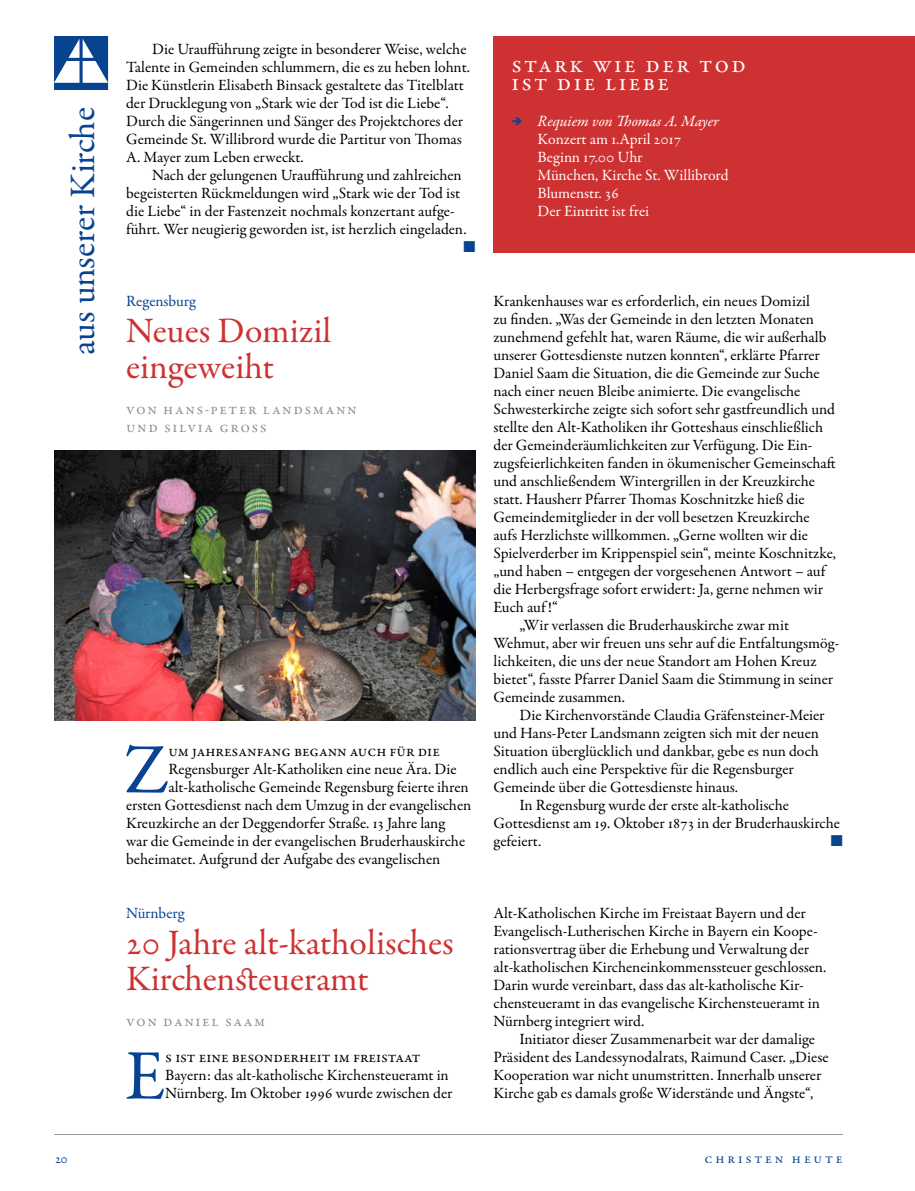
<style>
.page{position:relative;width:915px;height:1191px;background:#fff}
.page>*{position:absolute;margin:0;border:0;box-sizing:border-box;transform-origin:0 0}
.Text_mit_Initiale{font:71.25px "Garamond Premr Pro";color:#074391}
.Titel_KuB_AdK{font:36px/36px "Garamond Premr Pro";letter-spacing:-.005em;color:#ce3131}
.t1{font:36px "Garamond Premr Pro";color:#074391}
.t2{font:24px/18px "Garamond Premr Pro";letter-spacing:.1em;color:#fff}
.Text_mit_Initiale-2{font:15.75px/18px "Garamond Premr Pro";color:#000}
.t3{font:15.75px/18px "Garamond Premr Pro";color:#fff}
.Autor_vor_Artikel{font:15.75px/18px "Garamond Premr Pro";letter-spacing:.1em;color:#919195}
.Subtitle{font:15.75px "Garamond Premr Pro";color:#074391}
.t4{font:15.75px "Zapf Dingbats ITC";color:#074391}
.t5{font:14.25px "Garamond Premr Pro";letter-spacing:.2em;color:#074391}
.s1{color:#074391}
.s2{font-style:italic}
</style>
<div class="page">
<svg style="left:54px;top:36px;width:54px;height:54px"></svg>
<hr style="left:54px;top:1134px;width:788px;height:1px;background:#919195">
<div style="left:493px;top:36px;width:421px;height:216px;background:#ce3131"></div>
<img style="left:54px;top:450px;width:421px;height:270px">
<h2 class="t1" style="left:61px;top:355px;width:249px;rotate:-90deg">aus unserer Kirche</h2>
<p class="Text_mit_Initiale-2" style="left:126px;top:40px;width:345px;text-indent:26px">Die Uraufführung zeigte in besonderer Weise, welche Talente in Gemeinden schlummern, die es zu heben lohnt.<br>Die Künstlerin Elisabeth Binsack gestaltete das Titelblatt der Drucklegung von „Stark wie der Tod ist die Liebe“.<br>Durch die Sängerinnen und Sänger des Projektchores der Gemeinde St. Willibrord wurde die Partitur von Thomas A . Mayer zum Leben erweckt.</p>
<p class="Text_mit_Initiale-2" style="left:152px;top:166px;width:311px">Nach der gelungenen Uraufführung und zahlreichen</p>
<p class="Text_mit_Initiale-2" style="left:126px;top:184px;width:335px">begeisterten Rückmeldungen wird „Stark wie der Tod ist</p>
<p class="Text_mit_Initiale-2" style="left:126px;top:202px;width:330px">die Liebe“ in der Fastenzeit nochmals konzertant aufge-</p>
<p class="Text_mit_Initiale-2" style="left:126px;top:220px;width:342px">führt. Wer neugierig geworden ist, ist herzlich eingeladen.</p>
<p class="t4" style="left:463px;top:239px;width:13px">■</p>
<p class="Subtitle" style="left:126px;top:292px;width:71px">Regensburg</p>
<p class="Titel_KuB_AdK" style="left:126px;top:314px;width:207px">Neues Domizil eingeweiht</p>
<p class="Autor_vor_Artikel" style="left:126px;top:400px;width:232px">Von Hans-Peter Landsmann und Silvia Gross</p>
<p class="Text_mit_Initiale" style="left:124px;top:727px;width:46px">Z</p>
<p class="Text_mit_Initiale-2" style="left:168px;top:742px;width:273px">um Jahresanfang begann auch für die</p>
<p class="Text_mit_Initiale-2" style="left:168px;top:760px;width:289px">Regensburger Alt-Katholiken eine neue Ära. Die</p>
<p class="Text_mit_Initiale-2" style="left:168px;top:778px;width:301px">alt-katholische Gemeinde Regensburg feierte ihren</p>
<p class="Text_mit_Initiale-2" style="left:126px;top:796px;width:346px">ersten Gottesdienst nach dem Umzug in der evangelischen</p>
<p class="Text_mit_Initiale-2" style="left:126px;top:814px;width:321px">Kreuzkirche an der Deggendorfer Straße. 13 Jahre lang</p>
<p class="Text_mit_Initiale-2" style="left:126px;top:832px;width:340px">war die Gemeinde in der evangelischen Bruderhauskirche</p>
<p class="Text_mit_Initiale-2" style="left:126px;top:850px;width:315px">beheimatet. Aufgrund der Aufgabe des evangelischen</p>
<p class="Subtitle" style="left:126px;top:904px;width:60px">Nürnberg</p>
<p class="Titel_KuB_AdK" style="left:126px;top:926px;width:329px">20 Jahre alt-katholisches<br>Kirchensteueramt</p>
<p class="Autor_vor_Artikel" style="left:126px;top:1012px;width:141px">Von Daniel Saam</p>
<p class="Text_mit_Initiale" style="left:125px;top:1033px;width:42px">E</p>
<p class="Text_mit_Initiale-2" style="left:165px;top:1048px;width:288px">s ist eine Besonderheit im Freistaat<br>Bayern: das alt-katholische Kirchensteueramt in<br>Nürnberg. Im Oktober 1996 wurde zwischen der</p>
<h3 class="t2" style="left:511px;top:56px;width:236px">Stark w ie der Tod ist die Liebe</h3>
<p class="t3" style="left:537px;top:112px;width:192px;text-indent:-26px"><span class="s1">➔</span> <span class="s2">Requiem von Thomas A. Mayer<br></span>Konzert am 1.April 2017<br>Beginn 17.00 Uhr<br>München, Kirche St. Willibrord<br>Blumenstr. 36<br>Der Eintritt ist frei</p>
<p class="Text_mit_Initiale-2" style="left:493px;top:292px;width:344px">Krankenhauses war es erforderlich, ein neues Domizil<br>zu finden. „Was der Gemeinde in den letzten Monaten zunehmend gefehlt hat, waren Räume, die wir außerhalb unserer Gottesdienste nutzen konnten“, erklärte Pfarrer Daniel Saam die Situation, die die Gemeinde zur Suche nach einer neuen Bleibe animierte. Die evangelische Schwesterkirche zeigte sich sofort sehr gastfreundlich und stellte den Alt-Katholiken ihr Gotteshaus einschließlich der Gemeinderäumlichkeiten zur Verfügung. Die Ein&shy;zugsfeierlichkeiten fanden in ökumenischer Gemeinschaft und anschließendem Wintergrillen in der Kreuzkirche statt. Hausherr Pfarrer Thomas Koschnitzke hieß die Gemeindemitglieder in der voll besetzen Kreuzkirche aufs Herzlichste willkommen. „Gerne wollten wir die Spielverderber im Krippenspiel sein“, meinte Koschnitzke, „und haben – entgegen der vorgesehenen Antwort – auf die Herbergsfrage sofort erwidert: Ja, gerne nehmen wir Euch auf!“</p>
<p class="Text_mit_Initiale-2" style="left:493px;top:616px;width:347px;text-indent:26px">„Wir verlassen die Bruderhauskirche zwar mit Wehmut, aber wir freuen uns sehr auf die Entfaltungsmög&shy;lichkeiten, die uns der neue Standort am Hohen Kreuz bietet“, fasste Pfarrer Daniel Saam die Stimmung in seiner Gemeinde zusammen.</p>
<p class="Text_mit_Initiale-2" style="left:493px;top:706px;width:332px;text-indent:26px">Die Kirchenvorstände Claudia Gräfensteiner-Meier und Hans-Peter Landsmann zeigten sich mit der neuen Situation überglücklich und dankbar, gebe es nun doch endlich auch eine Perspektive für die Regensburger Gemeinde über die Gottesdienste hinaus.</p>
<p class="Text_mit_Initiale-2" style="left:493px;top:796px;width:348px;text-indent:26px">In Regensburg wurde der erste alt-katholische<br>Gottesdienst am 19. Oktober 1873 in der Bruderhauskirche gefeiert.</p>
<p class="t4" style="left:830px;top:833px;width:13px">■</p>
<p class="Text_mit_Initiale-2" style="left:493px;top:904px;width:334px">Alt-Katholischen Kirche im Freistaat Bayern und der Evangelisch-Lutherischen Kirche in Bayern ein Koope&shy;rationsvertrag über die Erhebung und Verwaltung der alt-katholischen Kircheneinkommenssteuer geschlossen.<br>Darin wurde vereinbart, dass das alt-katholische Kir&shy;chensteueramt in das evangelische Kirchensteueramt in Nürnberg integriert wird.</p>
<p class="Text_mit_Initiale-2" style="left:493px;top:1030px;width:336px;text-indent:26px">Initiator dieser Zusammenarbeit war der damalige Präsident des Landessynodalrats, Raimund Caser. „Diese Kooperation war nicht unumstritten. Innerhalb unserer Kirche gab es damals große Widerstände und Ängste“,</p>
<p class="t5" style="left:54px;top:1149px;width:15px">20</p>
<p class="t5" style="left:704px;top:1149px;width:140px">Christen heute</p>
</div>
